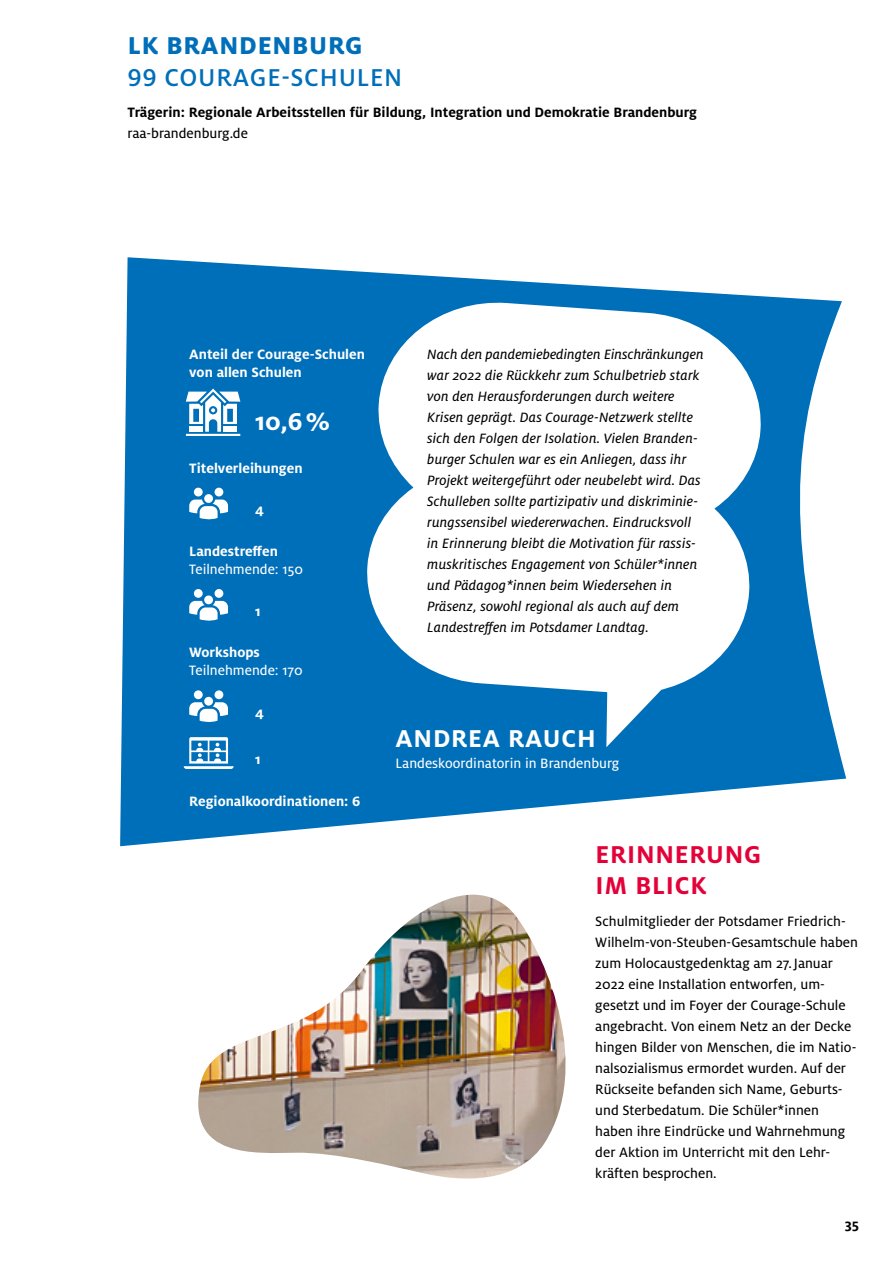
<style>
.page{position:relative;width:893px;height:1263px;background:#fff}
.page>*{position:absolute;margin:0;border:0;box-sizing:border-box;transform-origin:0 0}
.t1{font:500 27px "Milo Pro";letter-spacing:.03em;color:#006fb9}
.t2{font:700 27px/31.5px "Milo Pro";letter-spacing:.03em;color:#e40138}
.t3{font:700 27px "Milo Pro";letter-spacing:.03em;color:#fff}
.t4{font:800 27px "Milo Pro";letter-spacing:.03em;color:#006fb9}
.t5{font:italic 15px/21px "Milo Pro Text";letter-spacing:.01em;color:#000}
.t6{font:15px/21px "Milo Pro Text";color:#000}
.t7{font:700 15px/18px "Milo Pro";color:#fff}
.t8{font:700 15px "Milo Pro";color:#000}
.t9{font:15px "Milo Pro Text";color:#fff}
</style>
<div class="page">
<svg style="left:120px;top:257px;width:726px;height:589px;fill:#006fb9"></svg>
<img style="left:198px;top:895px;width:368px;height:284px">
<div style="left:204px;top:494px;width:9px;height:9px;background:#fff;border-radius:50%"></div>
<div style="left:215px;top:488px;width:8px;height:8px;background:#fff;border-radius:50%"></div>
<div style="left:194px;top:488px;width:9px;height:8px;background:#fff;border-radius:50%"></div>
<svg style="left:189px;top:499px;width:39px;height:22px"></svg>
<hr style="left:186px;top:434px;width:54px;height:2px;background:#fff">
<svg style="left:186px;top:389px;width:54px;height:43px"></svg>
<div style="left:204px;top:595px;width:9px;height:9px;background:#fff;border-radius:50%"></div>
<div style="left:215px;top:589px;width:8px;height:9px;background:#fff;border-radius:50%"></div>
<div style="left:194px;top:589px;width:9px;height:9px;background:#fff;border-radius:50%"></div>
<svg style="left:189px;top:601px;width:39px;height:21px"></svg>
<div style="left:204px;top:697px;width:9px;height:9px;background:#fff;border-radius:50%"></div>
<div style="left:215px;top:690px;width:8px;height:9px;background:#fff;border-radius:50%"></div>
<div style="left:194px;top:690px;width:9px;height:9px;background:#fff;border-radius:50%"></div>
<svg style="left:189px;top:702px;width:39px;height:21px"></svg>
<svg style="left:183px;top:737px;width:51px;height:32px"></svg>
<svg style="left:363px;top:298px;width:402px;height:400px"></svg>
<svg style="left:606px;top:689px;width:56px;height:58px"></svg>
<h1 class="t4" style="left:128px;top:30px;width:236px">LK BRANDENBURG</h1>
<h1 class="t1" style="left:128px;top:62px;width:276px">99 COURAGE-SCHULEN</h1>
<p class="t8" style="left:128px;top:104px;width:571px">Trägerin: Regionale Arbeitsstellen für Bildung, Integration und Demokratie Brandenburg</p>
<p class="t6" style="left:128px;top:123px;width:122px">raa-brandenburg.de</p>
<p class="t7" style="left:189px;top:345px;width:177px">Anteil der Courage-Schulen von allen Schulen</p>
<h1 class="t3" style="left:255px;top:406px;width:76px">10,6%</h1>
<p class="t7" style="left:189px;top:459px;width:115px">Titelverleihungen</p>
<p class="t7" style="left:255px;top:500px;width:10px">4</p>
<p class="t7" style="left:189px;top:542px;width:90px">Landestreffen</p>
<p class="t9" style="left:189px;top:561px;width:115px">Teilnehmende: 150</p>
<p class="t7" style="left:255px;top:602px;width:7px">1</p>
<p class="t7" style="left:189px;top:643px;width:72px">Workshops</p>
<p class="t9" style="left:189px;top:662px;width:115px">Teilnehmende: 170</p>
<p class="t7" style="left:255px;top:703px;width:10px">4</p>
<p class="t7" style="left:255px;top:750px;width:7px">1</p>
<p class="t7" style="left:189px;top:792px;width:173px">Regionalkoordinationen: 6</p>
<p class="t5" style="left:427px;top:343px;width:278px">Nach den pandemiebedingten Einschränkungen war 2022 die Rückkehr zum Schulbetrieb stark von den Herausforderungen durch weitere Krisen geprägt. Das Courage-Netzwerk stellte sich den Folgen der Isolation. Vielen Branden&shy;burger Schulen war es ein Anliegen, dass ihr Projekt weitergeführt oder neubelebt wird. Das Schulleben sollte partizipativ und diskriminie&shy;rungssensibel wiedererwachen. Eindrucksvoll in Erinnerung bleibt die Motivation für rassis&shy;muskritisches Engagement von Schüler*innen und Pädagog*innen beim Wiedersehen in Präsenz, sowohl regional als auch auf dem Landestreffen im Potsdamer Landtag.</p>
<h1 class="t3" style="left:396px;top:723px;width:202px">ANDREA RAUCH</h1>
<p class="t9" style="left:395px;top:755px;width:225px">Landeskoordinatorin in Brandenburg</p>
<h1 class="t2" style="left:595px;top:838px;width:167px">ERINNERUNG<br>IM BLICK</h1>
<p class="t6" style="left:595px;top:910px;width:264px">Schulmitglieder der Potsdamer Friedrich-Wilhelm-von-Steuben-Gesamtschule haben zum Holocaustgedenktag am 27.Januar 2022 eine Installation entworfen, um&shy;gesetzt und im Foyer der Courage-Schule angebracht. Von einem Netz an der Decke hingen Bilder von Menschen, die im Natio&shy;nalsozialismus ermordet wurden. Auf der Rückseite befanden sich Name, Geburts&shy;und Sterbedatum. Die Schüler*innen haben ihre Eindrücke und Wahrnehmung der Aktion im Unterricht mit den Lehr&shy;kräften besprochen.</p>
<p class="t8" style="left:845px;top:1216px;width:16px">35</p>
</div>
